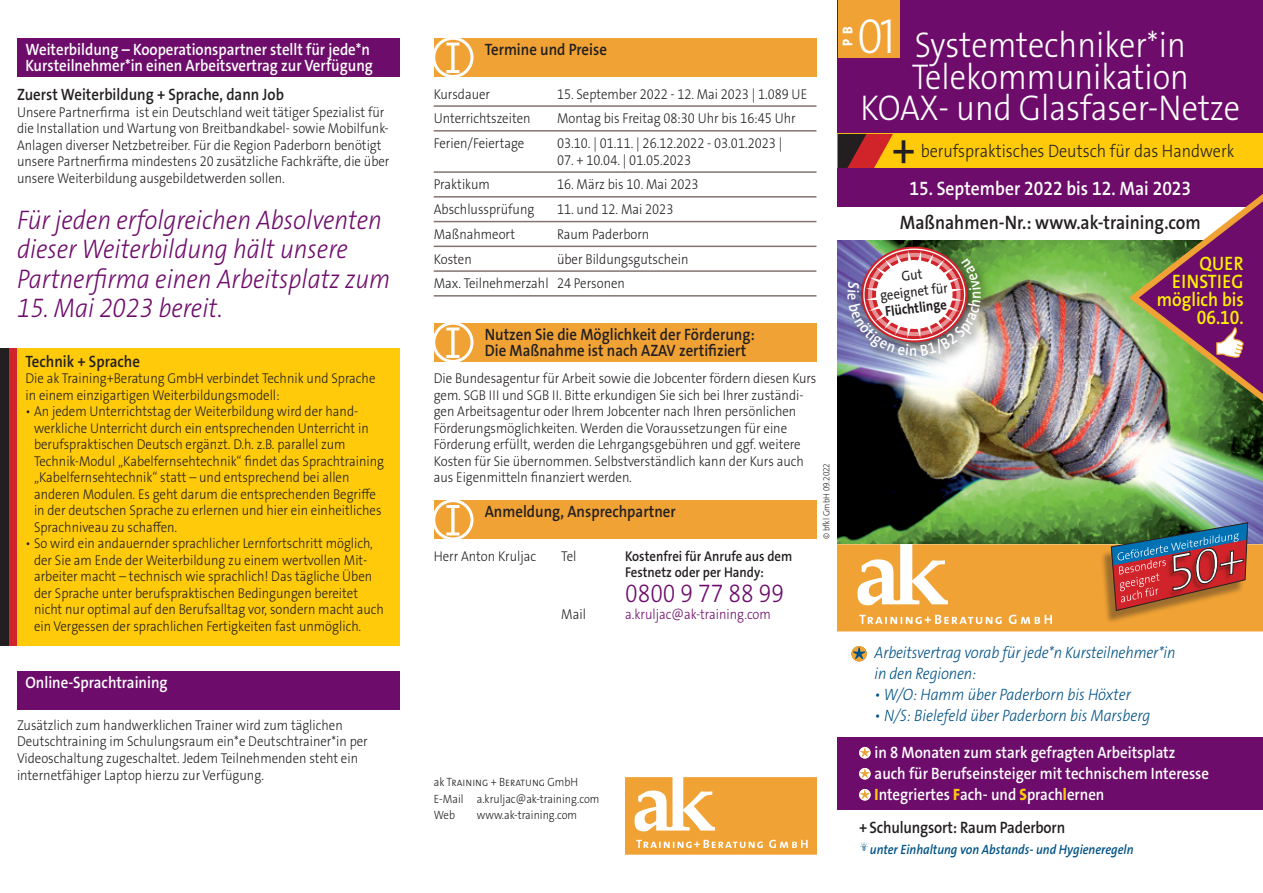
<style>
.page{position:relative;width:1263px;height:893px;background:#fff}
.page>*{position:absolute;margin:0;border:0;box-sizing:border-box;transform-origin:0 0}
.t1{font:300 58.5px "The Sans Os F";color:#fff;scale:.9 1}
.t2{font:300 49.5px "The Sans Os F";color:#fff;scale:.9 1}
.t3{font:48px "The Sans Os F";color:#231f20;scale:.9 1}
.t4{font:300 36px/31.5px "The Sans Os F";color:#fff;text-align:center;scale:.9 1}
.t5{font:italic 300 27px/29.5px "The Sans Os F";color:#6e0c6b;scale:.9 1}
.t6{font:300 25.5px "The Sans Os F";color:#6e0c6b;scale:.9 1}
.t7{font:600 19.5px "The Sans Os F";color:#231f20;scale:.9 1}
.t8{font:600 19.5px "The Sans Os F";color:#fff;scale:.9 1}
.t9{font:600 19.5px/18px "The Sans Os F";color:#fff101;text-align:right;scale:.9 1}
.t10{font:300 18px "The Sans Os F";color:#231f20;scale:.9 1}
.t11{font:600 16.5px/21px "The Sans Os F";color:#fff;scale:.9 1}
.t12{font:600 16.5px/16.5px "The Sans Os F";color:#231f20;scale:.9 1}
.t13{font:italic 300 16.5px/21px "The Sans Os F";letter-spacing:-.01em;color:#005285;scale:.9 1}
.t14{font:300 14.25px/16.5px "The Sans Os F";color:#231f20;scale:.9 1}
.t15{font:600 14.25px/16.5px "The Sans Os F";color:#231f20;scale:.9 1}
.t16{font:300 14.25px "The Sans Os F";color:#6e0c6b;scale:.9 1}
.t17{font:14.25px/16.5px "The Sans Os F";color:#231f20;text-align:center;scale:.9 1}
.t18{font:700 14.25px "The Sans Os F";color:#231f20;scale:.9 1}
.t19{font:800 14.25px "The Sans Os F";color:#fff;scale:.9 1}
.t20{font:italic 600 13.5px "The Sans Os F";color:#005285;scale:.9 1}
.t21{font:300 12px/16.5px "The Sans Os F";color:#231f20;scale:.9 1}
.t22{font:300 9px "The Sans Os F";color:#231f20;scale:.9 1}
.s1{font-weight:800;color:#feca0a}
</style>
<div class="page">
<img style="left:838px;top:240px;width:425px;height:282px">
<div style="left:838px;top:0;width:425px;height:206px;background:#6e0c6b"></div>
<div style="left:838px;top:0;width:61px;height:57px;background:#f0a234"></div>
<div style="left:434px;top:501px;width:382px;height:38px;background:#f0a234"></div>
<div style="left:434px;top:38px;width:382px;height:39px;background:#f0a234"></div>
<div style="left:434px;top:323px;width:382px;height:38px;background:#f0a234"></div>
<hr style="left:434px;top:105px;width:382px;height:2px;background:#83746f">
<hr style="left:434px;top:130px;width:382px;height:2px;background:#83746f">
<hr style="left:434px;top:171px;width:382px;height:2px;background:#83746f">
<hr style="left:434px;top:196px;width:382px;height:2px;background:#83746f">
<hr style="left:434px;top:221px;width:382px;height:1px;background:#83746f">
<hr style="left:434px;top:246px;width:382px;height:1px;background:#83746f">
<hr style="left:434px;top:270px;width:382px;height:2px;background:#83746f">
<hr style="left:434px;top:295px;width:382px;height:2px;background:#83746f">
<div style="left:432px;top:499px;width:41px;height:41px;border:3px solid #fff;border-radius:50%"></div>
<div style="left:432px;top:37px;width:41px;height:41px;border:3px solid #fff;border-radius:50%"></div>
<div style="left:432px;top:322px;width:41px;height:41px;border:3px solid #fff;border-radius:50%"></div>
<div style="left:17px;top:38px;width:383px;height:39px;background:#6e0c6b"></div>
<div style="left:838px;top:134px;width:425px;height:34px;background:#feca0a"></div>
<svg style="left:838px;top:134px;width:55px;height:34px"></svg>
<div style="left:838px;top:738px;width:425px;height:72px;background:#6e0c6b"></div>
<div style="left:17px;top:348px;width:383px;height:298px;background:#feca0a"></div>
<div style="left:4px;top:348px;width:13px;height:298px;background:#d1232a"></div>
<div style="left:0;top:348px;width:9px;height:298px;background:#231f20"></div>
<div style="left:17px;top:671px;width:383px;height:39px;background:#6e0c6b"></div>
<svg style="left:851px;top:646px;width:16px;height:16px"></svg>
<svg style="left:859px;top:747px;width:12px;height:12px"></svg>
<svg style="left:859px;top:768px;width:12px;height:12px"></svg>
<svg style="left:859px;top:789px;width:12px;height:12px"></svg>
<svg style="left:625px;top:777px;width:191px;height:78px;background:#f2b155"></svg>
<div style="left:843px;top:254px;width:151px;height:115px;background:#231f20;opacity:.75"></div>
<svg style="left:838px;top:522px;width:425px;height:109px;background:#bf8f49"></svg>
<svg style="left:1125px;top:194px;width:138px;height:229px"></svg>
<img style="left:847px;top:241px;width:134px;height:115px">
<p class="t11" style="left:26px;top:41px;width:387px;line-height:16.5px">Weiterbildung – Kooperationspartner stellt für jede*n<br>Kursteilnehmer*in einen Arbeitsvertrag zur Verfügung</p>
<p class="t12" style="left:485px;top:41px;width:137px">Termine und Preise</p>
<h1 class="t1" style="left:444px;top:16px;width:21px">I</h1>
<p class="t12" style="left:17px;top:87px;width:298px">Zuerst Weiterbildung + Sprache, dann Job</p>
<p class="t14" style="left:17px;top:104px;width:415px">Unsere Partnerfirma ist ein Deutschland weit tätiger Spezialist für die Installation und Wartung von Breitbandkabel- sowie Mobilfunk-Anlagen diverser Netzbetreiber. Für die Region Paderborn benötigt unsere Partnerfirma mindestens 20 zusätzliche Fachkräfte, die über unsere Weiterbildung ausgebildetwerden sollen.</p>
<h3 class="t5" style="left:17px;top:205px;width:416px">Für jeden erfolgreichen Absolventen dieser Weiterbildung hält unsere<br>Partnerfirma einen Arbeitsplatz zum</h3>
<h3 class="t5" style="left:17px;top:294px;width:230px">15. Mai 2023 bereit.</h3>
<p class="t12" style="left:26px;top:353px;width:129px">Technik + Sprache</p>
<p class="t14" style="left:26px;top:370px;width:390px">Die ak Training+Beratung GmbH verbindet Technik und Sprache in einem einzigartigen Weiterbildungsmodell:</p>
<p class="t14" style="left:34px;top:403px;width:390px;text-indent:-9px">• An jedem Unterrichtstag der Weiterbildung wird der hand&shy;werkliche Unterricht durch ein entsprechenden Unterricht in berufspraktischen Deutsch ergänzt. D.h. z.B. parallel zum Technik-Modul „Kabelfernsehtechnik“ findet das Sprachtraining „Kabelfernsehtechnik“ statt – und entsprechend bei allen anderen Modulen. Es geht darum die entsprechenden Begriffe in der deutschen Sprache zu erlernen und hier ein einheitliches Sprachniveau zu schaffen.</p>
<p class="t14" style="left:34px;top:535px;width:390px;text-indent:-9px">• So wird ein andauernder sprachlicher Lernfortschritt möglich, der Sie am Ende der Weiterbildung zu einem wertvollen Mit&shy;arbeiter macht – technisch wie sprachlich! Das tägliche Üben der Sprache unter berufspraktischen Bedingungen bereitet nicht nur optimal auf den Berufsalltag vor, sondern macht auch ein Vergessen der sprachlichen Fertigkeiten fast unmöglich.</p>
<p class="t11" style="left:26px;top:672px;width:159px">Online-Sprachtraining</p>
<p class="t14" style="left:17px;top:717px;width:391px">Zusätzlich zum handwerklichen Trainer wird zum täglichen Deutschtraining im Schulungsraum ein*e Deutschtrainer*in per Videoschaltung zugeschaltet. Jedem Teilnehmenden steht ein internetfähiger Laptop hierzu zur Verfügung.</p>
<p class="t14" style="left:434px;top:86px;width:64px">Kursdauer</p>
<p class="t14" style="left:557px;top:86px;width:279px">15. September 2022 - 12. Mai 2023 | 1.089 UE</p>
<p class="t14" style="left:434px;top:110px;width:109px">Unterrichtszeiten</p>
<p class="t14" style="left:557px;top:110px;width:267px">Montag bis Freitag 08:30 Uhr bis 16:45 Uhr</p>
<p class="t14" style="left:434px;top:135px;width:102px">Ferien/Feiertage</p>
<p class="t14" style="left:557px;top:135px;width:252px">03.10. | 01.11. | 26.12.2022 - 03.01.2023 |</p>
<p class="t14" style="left:557px;top:152px;width:150px">07. + 10.04. | 01.05.2023</p>
<p class="t14" style="left:434px;top:176px;width:64px">Praktikum</p>
<p class="t14" style="left:557px;top:176px;width:159px">16. März bis 10. Mai 2023</p>
<p class="t14" style="left:434px;top:201px;width:113px">Abschlussprüfung</p>
<p class="t14" style="left:557px;top:201px;width:131px">11. und 12. Mai 2023</p>
<p class="t14" style="left:434px;top:226px;width:92px">Maßnahmeort</p>
<p class="t14" style="left:557px;top:226px;width:104px">Raum Paderborn</p>
<p class="t14" style="left:434px;top:251px;width:44px">Kosten</p>
<p class="t14" style="left:434px;top:246px;width:284px;line-height:24.8px;text-indent:123px">über Bildungsgutschein<br>Max. Teilnehmerzahl 24 Personen</p>
<h1 class="t1" style="left:444px;top:301px;width:21px">I</h1>
<p class="t12" style="left:485px;top:326px;width:301px">Nutzen Sie die Möglichkeit der Förderung:<br>Die Maßnahme ist nach AZAV zertifiziert</p>
<p class="t14" style="left:434px;top:370px;width:427px">Die Bundesagentur für Arbeit sowie die Jobcenter fördern diesen Kurs gem. SGB III und SGB II. Bitte erkundigen Sie sich bei Ihrer zuständi&shy;gen Arbeitsagentur oder Ihrem Jobcenter nach Ihren persönlichen Förderungsmöglichkeiten. Werden die Voraussetzungen für eine Förderung erfüllt, werden die Lehrgangsgebühren und ggf. weitere Kosten für Sie übernommen. Selbstverständlich kann der Kurs auch aus Eigenmitteln finanziert werden.</p>
<p class="t22" style="left:821px;top:539px;width:86px;rotate:-90deg">© bfkl GmbH 09.2022</p>
<h1 class="t1" style="left:444px;top:478px;width:21px">I</h1>
<p class="t12" style="left:485px;top:503px;width:214px">Anmeldung, Ansprechpartner</p>
<p class="t14" style="left:434px;top:548px;width:115px">Herr Anton Kruljac</p>
<p class="t14" style="left:561px;top:548px;width:18px">Tel</p>
<p class="t15" style="left:625px;top:548px;width:187px">Kostenfrei für Anrufe aus dem<br>Festnetz oder per Handy:</p>
<h3 class="t6" style="left:625px;top:577px;width:178px">0800 9 77 88 99</h3>
<p class="t14" style="left:561px;top:606px;width:29px">Mail</p>
<p class="t16" style="left:625px;top:605px;width:163px">a.kruljac@ak-training.com</p>
<p class="t21" style="left:434px;top:774px;width:186px">ak Training + Beratung GmbH<br>E-Mail a.kruljac@ak-training.com<br>Web</p>
<p class="t21" style="left:477px;top:807px;width:113px">www.ak-training.com</p>
<p class="t19" style="left:838px;top:46px;width:24px;rotate:-90deg">P B</p>
<h2 class="t2" style="left:857px;top:4px;width:44px">01</h2>
<h3 class="t4" style="left:860px;top:29px;width:423px">Systemtechniker*in<br>Telekommunikation<br>KOAX- und Glasfaser-Netze</h3>
<h3 class="t3" style="left:892px;top:119px;width:28px">+</h3>
<p class="t10" style="left:921px;top:139px;width:350px">berufspraktisches Deutsch für das Handwerk</p>
<h3 class="t8" style="left:909px;top:176px;width:315px">15. September 2022 bis 12. Mai 2023</h3>
<h3 class="t7" style="left:900px;top:210px;width:336px">Maßnahmen-Nr.: www.ak-training.com</h3>
<p class="t17" style="left:877px;top:271px;width:77px;rotate:-7deg">Gut geeignet für</p>
<p class="t18" style="left:884px;top:302px;width:70px;rotate:-7deg">Flüchtlinge</p>
<h3 class="t9" style="left:1199px;top:254px;width:47px">Quer</h3>
<h3 class="t9" style="left:1172px;top:272px;width:10px">Einsti</h3>
<h3 class="t9" style="left:1157px;top:272px;width:98px">eg möglich bis<br>06.10.</h3>
<p class="t13" style="left:874px;top:642px;width:336px">Arbeitsvertrag vorab für jede*n Kursteilnehmer*in in den Regionen:</p>
<p class="t13" style="left:874px;top:684px;width:286px">• W/O: Hamm über Paderborn bis Höxter</p>
<p class="t13" style="left:874px;top:705px;width:308px">• N/S: Bielefeld über Paderborn bis Marsberg</p>
<p class="t11" style="left:874px;top:742px;width:373px">in 8 Monaten zum stark gefragten Arbeitsplatz auch für Berufseinsteiger mit technischem Interesse<br><span class="s1">I</span>ntegriertes <span class="s1">F</span>ach- und <span class="s1">S</span>prach<span class="s1">l</span>ernen</p>
<p class="t12" style="left:859px;top:819px;width:231px">+ Schulungsort: Raum Paderborn</p>
<p class="t20" style="left:870px;top:841px;width:294px">unter Einhaltung von Abstands- und Hygieneregeln</p>
</div>
